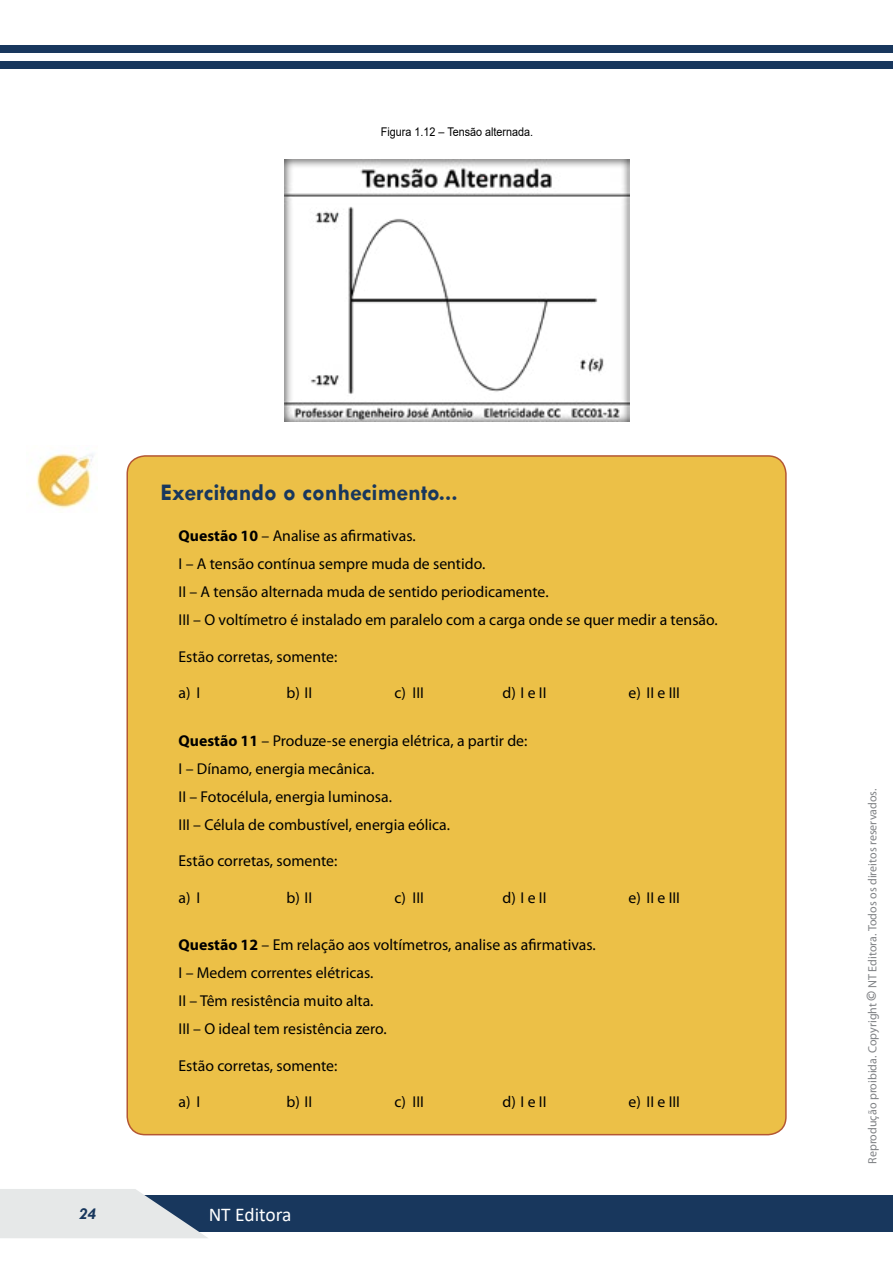
<style>
.page{position:relative;width:893px;height:1263px;background:#fff}
.page>*{position:absolute;margin:0;border:0;box-sizing:border-box;transform-origin:0 0}
.t1{font:700 24px "Tw Cen";color:#18375d}
.t2{font:19.5px "Calibri";color:#fff}
.t3{font:italic 700 16.5px "Tw Cen";color:#18375d}
.t4{font:15.75px/28px "Myriad Pro";color:#000}
.t5{font:12px "Myriad Pro";color:#808285}
.t6{font:12px "Arial";color:#000;scale:.9 1}
.s1{font-weight:700}
.s2{font-weight:700;font-size:15px}
</style>
<div class="page">
<div style="left:0;top:1195px;width:893px;height:37px;background:#18375d"></div>
<div style="left:0;top:45px;width:893px;height:8px;background:#18375d"></div>
<div style="left:0;top:61px;width:893px;height:8px;background:#18375d"></div>
<svg style="left:0;top:1189px;width:208px;height:49px"></svg>
<img style="left:36px;top:453px;width:57px;height:56px">
<div style="left:127px;top:456px;width:659px;height:679px;background:#ecc047;border-radius:18px"></div>
<img style="left:285px;top:160px;width:344px;height:261px">
<p class="t6" style="left:381px;top:124px;width:171px">Figura 1.12 – Tensão alternada.</p>
<h1 class="t1" style="left:161px;top:478px;width:299px">Exercitando o conhecimento...</h1>
<p class="t4" style="left:179px;top:522px;width:541px"><span class="s1">Questão 10</span> – Analise as afirmativas.<br>I – A tensão contínua sempre muda de sentido.<br>II – A tensão alternada muda de sentido periodicamente.<br>III – O voltímetro é instalado em paralelo com a carga onde se quer medir a tensão.</p>
<p class="t4" style="left:179px;top:642px;width:160px">Estão corretas, somente:</p>
<p class="t4" style="left:179px;top:679px;width:23px">a) I</p>
<p class="t4" style="left:287px;top:679px;width:27px">b) II</p>
<p class="t4" style="left:395px;top:679px;width:31px">c) III</p>
<p class="t4" style="left:503px;top:679px;width:45px">d) I e II</p>
<p class="t4" style="left:629px;top:679px;width:53px">e) II e III</p>
<p class="t4" style="left:179px;top:726px;width:350px"><span class="s1">Questão 11</span> – Produze-se energia elétrica, a partir de:<br>I – Dínamo, energia mecânica.<br>II – Fotocélula, energia luminosa.<br>III – Célula de combustível, energia eólica.</p>
<p class="t4" style="left:179px;top:847px;width:160px">Estão corretas, somente:</p>
<p class="t4" style="left:179px;top:883px;width:23px">a) I</p>
<p class="t4" style="left:287px;top:883px;width:27px">b) II</p>
<p class="t4" style="left:395px;top:883px;width:31px">c) III</p>
<p class="t4" style="left:503px;top:883px;width:45px">d) I e II</p>
<p class="t4" style="left:629px;top:883px;width:53px">e) II e III</p>
<p class="t4" style="left:179px;top:931px;width:419px"><span class="s1">Questão 12</span> – Em relação aos voltímetros, analise as afirmativas.<br>I – Medem correntes elétricas.<br>II – Têm resistência muito alta.<br>III – O ideal tem resistência zero.</p>
<p class="t4" style="left:179px;top:1051px;width:160px">Estão corretas, somente:</p>
<p class="t4" style="left:179px;top:1088px;width:23px">a) I</p>
<p class="t4" style="left:287px;top:1088px;width:27px">b) II</p>
<p class="t4" style="left:395px;top:1088px;width:31px">c) III</p>
<p class="t4" style="left:503px;top:1088px;width:45px">d) I e II</p>
<p class="t4" style="left:629px;top:1088px;width:53px">e) II e III</p>
<p class="t3" style="left:79px;top:1204px;width:19px">24</p>
<p class="t2" style="left:209px;top:1201px;width:84px">NT Editora</p>
<p class="t5" style="left:865px;top:1164px;width:377px;rotate:-90deg">Reprodução proibida. Copyright <span class="s2">©</span> NT Editora. Todos os direitos reservados.</p>
</div>
